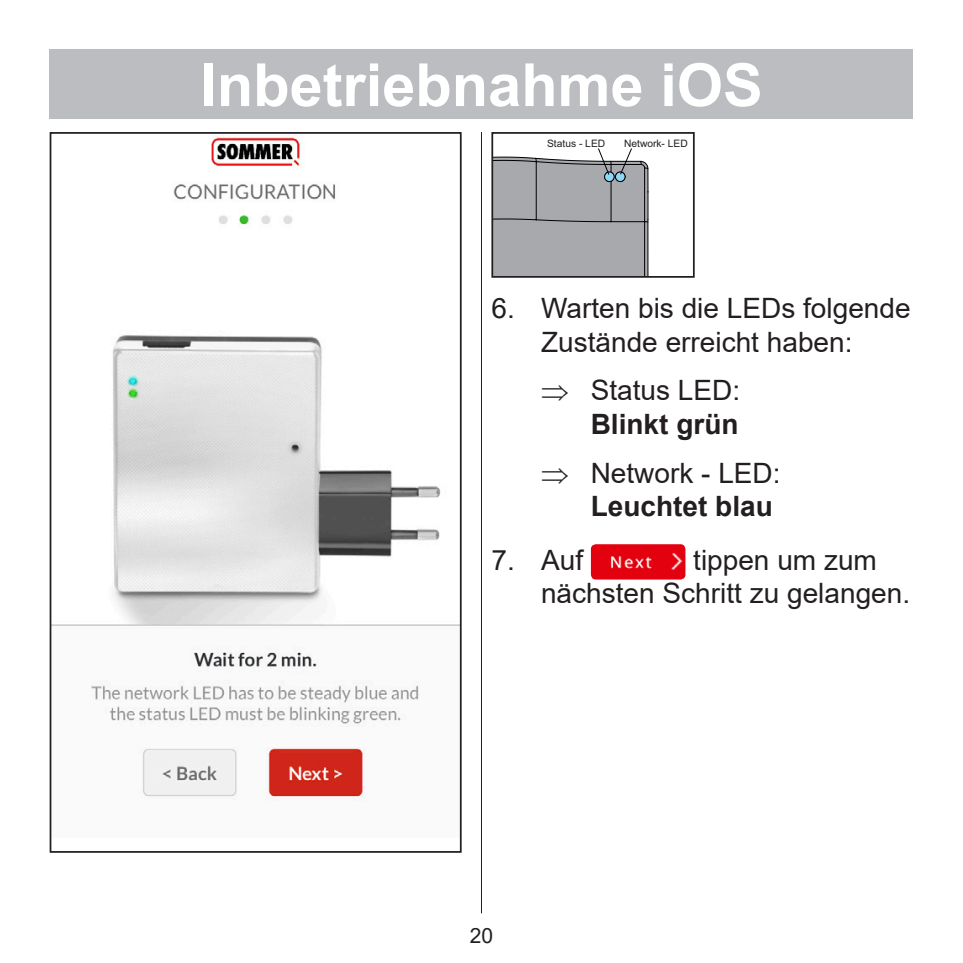
<style>
.page{position:relative;width:963px;height:963px;background:#fff}
.page>*{position:absolute;margin:0;border:0;box-sizing:border-box;transform-origin:0 0}
.t1{font:700 59.5px "Arial";color:#fff}
.t2{font:28px/33.6px "Arial";color:#231f20;text-align:right}
.t3{font:21px "Arial";color:#231f20}
.t4{font:10.15px "Arial";color:#231f20}
.s1{font-weight:700}
</style>
<div class="page">
<hr style="left:481px;top:132px;width:1px;height:781px;background:#231f20">
<svg style="left:494px;top:148px;width:154px;height:127px;background:#a7a8ac"></svg>
<div style="left:491px;top:132px;width:203px;height:146px;border:2px solid #231f20"></div>
<img style="left:591px;top:544px;width:94px;height:35px">
<img style="left:53px;top:136px;width:405px;height:665px">
<div style="left:50px;top:132px;width:411px;height:720px;border:2px solid #231f20"></div>
<div style="left:50px;top:50px;width:863px;height:69px;background:#bcbdc0"></div>
<h1 class="t1" style="left:322px;top:43px;width:319px">Übersc rift</h1>
<h1 class="t1" style="left:200px;top:43px;width:564px">Inbetriebnahme iOS</h1>
<p class="t4" style="left:547px;top:136px;width:60px">Status - LED</p>
<p class="t4" style="left:624px;top:136px;width:65px">Network- LED</p>
<p class="t2" style="left:491px;top:291px;width:420px;text-align:center">6. Warten bis die LEDs folgende<br>Zustände erreicht haben:</p>
<p class="t2" style="left:541px;top:373px;width:201px">⇒ Status LED:<br><span class="s1">Blinkt grün</span></p>
<p class="t2" style="left:541px;top:455px;width:241px">⇒ Network - LED:<br><span class="s1">Leuchtet blau</span></p>
<p class="t2" style="left:491px;top:542px;width:93px">7. Auf</p>
<p class="t2" style="left:541px;top:542px;width:370px;text-align:left;text-indent:152px">tippen um zum nächsten Schritt zu gelangen.</p>
<p class="t3" style="left:470px;top:921px;width:25px">20</p>
</div>
